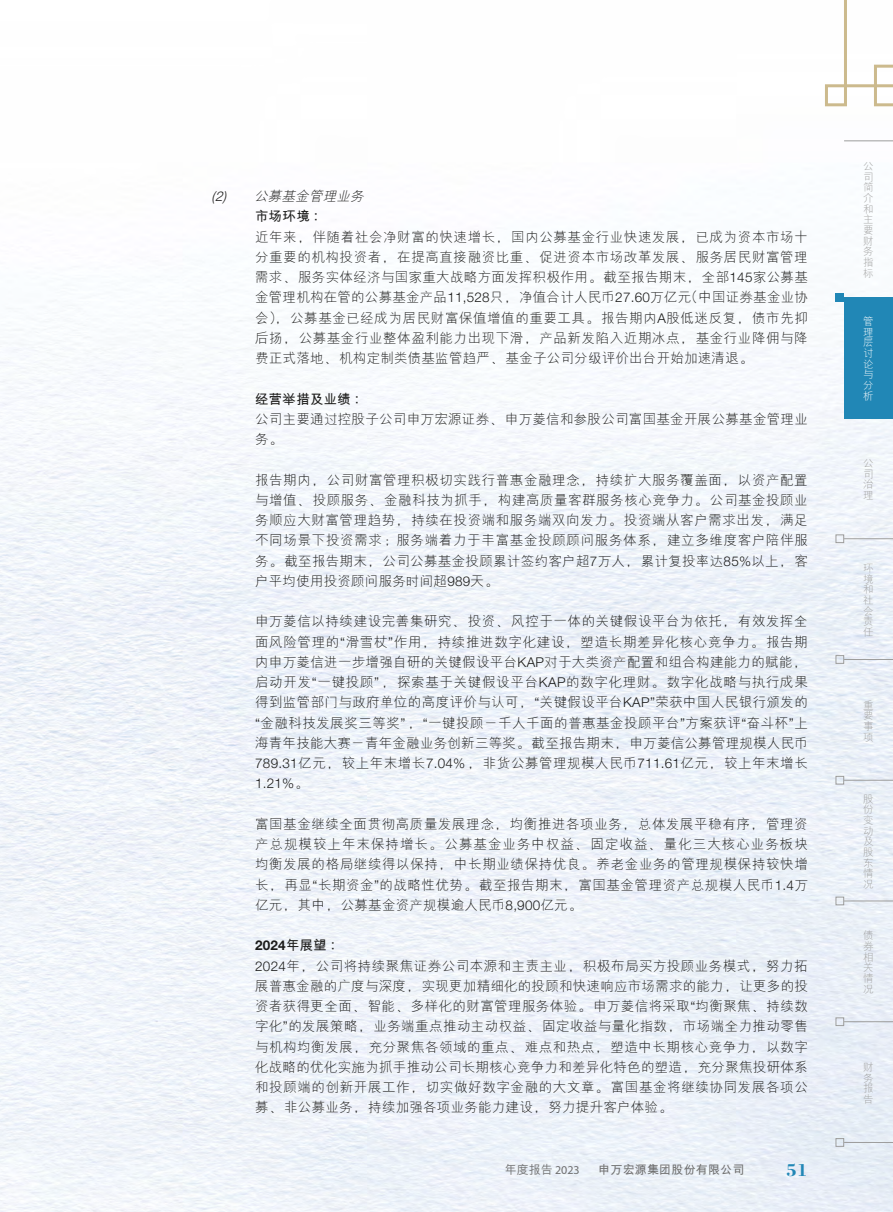
<style>
.page{position:relative;width:893px;height:1212px;background:#fff}
.page>*{position:absolute;margin:0;border:0;box-sizing:border-box;transform-origin:0 0}
.t1{font:700 18px "Bodoni Std";color:#2187b6}
.t2{font:300 13.5px/20.2px "M Hei PRC";letter-spacing:.02em;color:#1c1c1b;text-align:justify}
.t3{font:italic 300 13.5px/20.2px "M Hei PRC";color:#1c1c1b;text-align:center}
.t4{font:700 13.5px "M Hei PRC";letter-spacing:.015em;color:#1c1c1b}
.t5{font:700 13.5px "Helvetica Neue LT Std";color:#1c1c1b}
.t6{font:300 13.5px "Helvetica Neue LT Std";color:#1c1c1b}
.t7{font:700 12px "M Hei PRC";letter-spacing:.015em;color:#6f6f6f}
.t8{font:500 12px "M Hei PRC";color:#6f6f6f}
.t9{font:300 10.5px/10.6px "M Hei PRC";color:#9d9d9c;text-align:justify}
.t10{font:300 10.5px/10.6px "M Hei PRC";color:#fff;text-align:justify}
.s1{font-family:"Helvetica Neue LT Std"}
.s2{font-weight:700;font-style:normal}
.s3{font-family:"M Hei PRC"}
.s4{font-family:"Myriad Pro";font-weight:400}
</style>
<div class="page">
<img style="left:0;top:141px;width:893px;height:1071px">
<div style="left:844px;top:297px;width:49px;height:121px;background:#2187b6"></div>
<div style="left:836px;top:293px;width:8px;height:9px;background:#2187b6"></div>
<svg style="left:825px;top:0;width:68px;height:107px"></svg>
<hr style="left:844px;top:538px;width:49px;height:1px;background:#9d9d9c">
<hr style="left:844px;top:659px;width:49px;height:1px;background:#9d9d9c">
<hr style="left:844px;top:780px;width:49px;height:1px;background:#9d9d9c">
<hr style="left:844px;top:900px;width:49px;height:1px;background:#9d9d9c">
<hr style="left:844px;top:1021px;width:49px;height:1px;background:#9d9d9c">
<hr style="left:844px;top:1142px;width:49px;height:1px;background:#9d9d9c">
<div style="left:836px;top:534px;width:8px;height:9px;border:1px solid #9d9d9c"></div>
<div style="left:836px;top:655px;width:8px;height:9px;border:1px solid #9d9d9c"></div>
<div style="left:836px;top:776px;width:8px;height:8px;border:1px solid #9d9d9c"></div>
<div style="left:836px;top:897px;width:8px;height:8px;border:1px solid #9d9d9c"></div>
<div style="left:836px;top:1017px;width:8px;height:9px;border:1px solid #9d9d9c"></div>
<div style="left:836px;top:1138px;width:8px;height:9px;border:1px solid #9d9d9c"></div>
<hr style="left:844px;top:140px;width:49px;height:1px;background:#9d9d9c">
<p class="t3" style="left:212px;top:186px;width:157px"><span class="s1">(2)</span> 公募基金管理业务<span class="s2">市场环境：</span></p>
<p class="t2" style="left:255px;top:226px;width:554px">近年来，伴随着社会净财富的快速增长，国内公募基金行业快速发展，已成为资本市场十分重要的机构投资者，在提高直接融资比重、促进资本市场改革发展、服务居民财富管理需求、服务实体经济与国家重大战略方面发挥积极作用。截至报告期末，全部<span class="s1">145</span>家公募基金管理机构在管的公募基金产品<span class="s1">11,528</span>只，净值合计人民币<span class="s1">27.60</span>万亿元（中国证券基金业协会），公募基金已经成为居民财富保值增值的重要工具。报告期内<span class="s1">A</span>股低迷反复，债市先抑后扬，公募基金行业整体盈利能力出现下滑，产品新发陷入近期冰点，基金行业降佣与降费正式落地、机构定制类债基监管趋严、基金子公司分级评价出台开始加速清退。</p>
<p class="t4" style="left:255px;top:392px;width:114px">经营举措及业绩：</p>
<p class="t2" style="left:255px;top:408px;width:554px">公司主要通过控股子公司申万宏源证券、申万菱信和参股公司富国基金开展公募基金管理业务。</p>
<p class="t2" style="left:255px;top:469px;width:554px">报告期内，公司财富管理积极切实践行普惠金融理念，持续扩大服务覆盖面，以资产配置与增值、投顾服务、金融科技为抓手，构建高质量客群服务核心竞争力。公司基金投顾业务顺应大财富管理趋势，持续在投资端和服务端双向发力。投资端从客户需求出发，满足不同场景下投资需求；服务端着力于丰富基金投顾顾问服务体系，建立多维度客户陪伴服务。截至报告期末，公司公募基金投顾累计签约客户超<span class="s1">7</span>万人，累计复投率达<span class="s1">85%</span>以上，客户平均使用投资顾问服务时间超<span class="s1">989</span>天。</p>
<p class="t2" style="left:255px;top:611px;width:554px">申万菱信以持续建设完善集研究、投资、风控于一体的关键假设平台为依托，有效发挥全面风险管理的<span class="s1">“</span>滑雪杖<span class="s1">”</span>作用，持续推进数字化建设，塑造长期差异化核心竞争力。报告期内申万菱信进一步增强自研的关键假设平台<span class="s1">KAP</span>对于大类资产配置和组合构建能力的赋能，启动开发<span class="s1">“</span>一键投顾<span class="s1">”</span> ，探索基于关键假设平台<span class="s1">KAP</span>的数字化理财。数字化战略与执行成果得到监管部门与政府单位的高度评价与认可，<span class="s1">“</span>关键假设平台<span class="s1">KAP”</span>荣获中国人民银行颁发的<span class="s1">“</span>金融科技发展奖三等奖<span class="s1">”</span> ，<span class="s1">“</span>一键投顾－千人千面的普惠基金投顾平台<span class="s1">”</span>方案获评<span class="s1">“</span>奋斗杯<span class="s1">”</span>上海青年技能大赛－青年金融业务创新三等奖。截至报告期末，申万菱信公募管理规模人民币<span class="s1">789.31</span>亿元，较上年末增长<span class="s1">7.04%</span> ，非货公募管理规模人民币<span class="s1">711.61</span>亿元，较上年末增长</p>
<p class="t6" style="left:255px;top:775px;width:56px">1.21%<span class="s3">。</span></p>
<p class="t2" style="left:255px;top:813px;width:554px">富国基金继续全面贯彻高质量发展理念，均衡推进各项业务，总体发展平稳有序，管理资产总规模较上年末保持增长。公募基金业务中权益、固定收益、量化三大核心业务板块均衡发展的格局继续得以保持，中长期业绩保持优良。养老金业务的管理规模保持较快增长，再显<span class="s1">“</span>长期资金<span class="s1">”</span>的战略性优势。截至报告期末，富国基金管理资产总规模人民币<span class="s1">1.4</span>万亿元，其中，公募基金资产规模逾人民币<span class="s1">8,900</span>亿元。</p>
<p class="t5" style="left:255px;top:937px;width:91px">2024<span class="s3">年展望：</span></p>
<p class="t2" style="left:255px;top:955px;width:554px"><span class="s1">2024</span>年，公司将持续聚焦证券公司本源和主责主业，积极布局买方投顾业务模式，努力拓展普惠金融的广度与深度，实现更加精细化的投顾和快速响应市场需求的能力，让更多的投资者获得更全面、智能、多样化的财富管理服务体验。申万菱信将采取<span class="s1">“</span>均衡聚焦、持续数字化<span class="s1">”</span>的发展策略，业务端重点推动主动权益、固定收益与量化指数，市场端全力推动零售与机构均衡发展，充分聚焦各领域的重点、难点和热点，塑造中长期核心竞争力，以数字化战略的优化实施为抓手推动公司长期核心竞争力和差异化特色的塑造，充分聚焦投研体系和投顾端的创新开展工作，切实做好数字金融的大文章。富国基金将继续协同发展各项公募、非公募业务，持续加强各项业务能力建设，努力提升客户体验。</p>
<p class="t8" style="left:505px;top:1164px;width:76px">年度报告 <span class="s4">2023</span></p>
<p class="t7" style="left:598px;top:1164px;width:148px">申万宏源集团股份有限公司</p>
<h1 class="t1" style="left:786px;top:1159px;width:23px">51</h1>
<p class="t9" style="left:863px;top:161px;width:11px">公司简介和主要财务指标</p>
<p class="t10" style="left:863px;top:316px;width:11px">管理层讨论与分析</p>
<p class="t9" style="left:863px;top:458px;width:12px">公司治理</p>
<p class="t9" style="left:863px;top:562px;width:12px">环境和社会责任</p>
<p class="t9" style="left:863px;top:699px;width:11px">重要事项</p>
<p class="t9" style="left:863px;top:793px;width:12px">股份变动及股东情况</p>
<p class="t9" style="left:863px;top:930px;width:12px">债券相关情况</p>
<p class="t9" style="left:863px;top:1061px;width:11px">财务报告</p>
</div>
